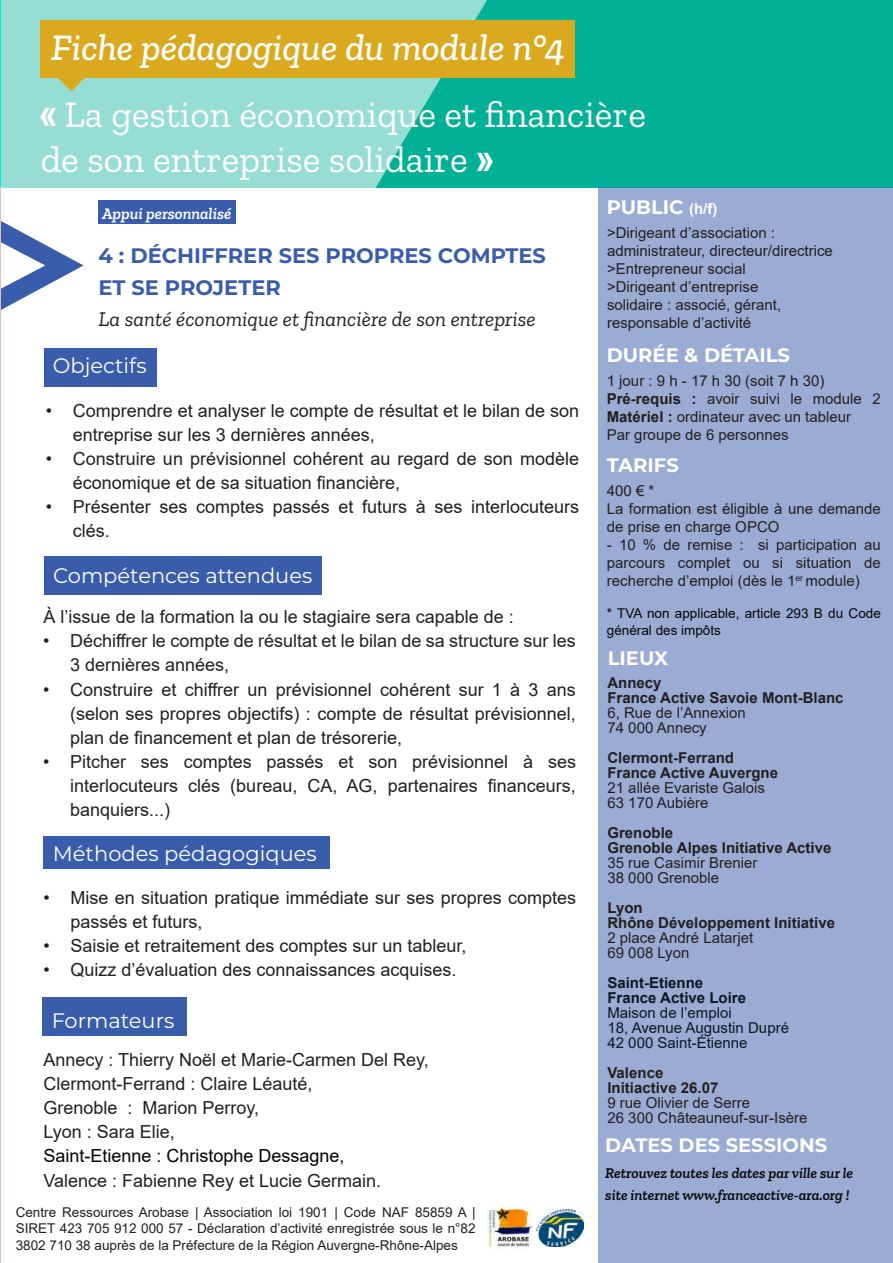
<style>
.page{position:relative;width:893px;height:1263px;background:#fff}
.page>*{position:absolute;margin:0;border:0;box-sizing:border-box;transform-origin:0 0}
.t1{font:37.5px "Zilla Slab";color:#fefaf9}
.t2{font:italic 500 37.5px "Zilla Slab";color:#fff}
.t3{font:37.5px "Zilla Slab";color:#fffefa}
.t4{font:italic 21px "Zilla Slab";color:#231f20}
.t5{font:700 21px/31.5px "Montserrat";color:#3a5dab}
.t6{font:21px "Montserrat";color:#fffefa}
.t7{font:21px "Montserrat";color:#fffefc}
.t8{font:21px "Montserrat";color:#fff}
.t9{font:21px "Montserrat";color:#fefcf9}
.t10{font:700 19.5px "Montserrat";color:#fff}
.t11{font:700 19.5px "Montserrat";color:#fffefc}
.t12{font:700 19.5px "Montserrat";color:#fefcfd}
.t13{font:18px/24px "Arial";color:#231f20}
.t14{font:18px "Arial";color:#040503}
.t15{font:italic 600 16.35px "Zilla Slab";color:#fff}
.t16{font:15px/18px "Arial";color:#231f20}
.t17{font:700 15px/15px "Arial";color:#231f20}
.t18{font:italic 600 15px/22.5px "Zilla Slab";color:#060907}
.t19{font:15px/15px "Arial";color:#061b21}
.t20{font:700 15px/15px "Arial";color:#061b21}
.t21{font:13.5px/16.2px "Arial";color:#231f20;text-align:justify}
.t22{font:13.5px/16.2px "Arial";color:#050605}
.s1{font-weight:700}
.s2{font-family:"Arial";font-size:15px}
</style>
<div class="page">
<div style="left:0;top:0;width:893px;height:187px;background:#00b195"></div>
<svg style="left:1px;top:0;width:493px;height:188px;background:#7fd7c9"></svg>
<div style="left:40px;top:20px;width:535px;height:58px;background:#dba91e"></div>
<svg style="left:47px;top:78px;width:54px;height:13px"></svg>
<div style="left:598px;top:188px;width:295px;height:1075px;background:#9aacd4"></div>
<div style="left:98px;top:201px;width:138px;height:23px;background:#3a5dab"></div>
<svg style="left:1px;top:221px;width:83px;height:89px"></svg>
<div style="left:44px;top:348px;width:112px;height:39px;background:#3a5dab"></div>
<div style="left:44px;top:556px;width:278px;height:38px;background:#3a5dab"></div>
<div style="left:43px;top:836px;width:287px;height:33px;background:#3a5dab"></div>
<img style="left:488px;top:1205px;width:44px;height:45px">
<img style="left:536px;top:1210px;width:48px;height:36px">
<div style="left:42px;top:998px;width:145px;height:38px;background:#3a5dab"></div>
<hr style="left:0;top:188px;width:1px;height:1075px;background:#e6bfb7">
<h1 class="t2" style="left:51px;top:27px;width:516px">Fiche pédagogique du module n°4</h1>
<h1 class="t1" style="left:40px;top:94px;width:608px"><span class="s1">«</span> La gestion économique et financière</h1>
<h1 class="t3" style="left:41px;top:139px;width:455px">de son entreprise solidaire <span class="s1">»</span></h1>
<p class="t15" style="left:102px;top:204px;width:131px">Appui personnalisé</p>
<p class="t5" style="left:98px;top:239px;width:449px">4 : DÉCHIFFRER SES PROPRES COMPTES<br>ET SE PROJETER</p>
<p class="t4" style="left:98px;top:308px;width:439px">La santé économique et financière de son entreprise</p>
<p class="t9" style="left:53px;top:352px;width:95px">Objectifs</p>
<p class="t13" style="left:73px;top:398px;width:508px;text-indent:-27px">• Comprendre et analyser le compte de résultat et le bilan de son entreprise sur les 3 dernières années,</p>
<p class="t13" style="left:73px;top:446px;width:508px;text-indent:-27px">• Construire un prévisionnel cohérent au regard de son modèle économique et de sa situation financière,</p>
<p class="t13" style="left:73px;top:494px;width:508px;text-indent:-27px">• Présenter ses comptes passés et futurs à ses interlocuteurs clés.</p>
<p class="t6" style="left:53px;top:561px;width:261px">Compétences attendues</p>
<p class="t13" style="left:43px;top:605px;width:472px">À l’issue de la formation la ou le stagiaire sera capable de :</p>
<p class="t13" style="left:70px;top:629px;width:507px;text-indent:-27px">• Déchiffrer le compte de résultat et le bilan de sa structure sur les<br>3 dernières années,</p>
<p class="t13" style="left:70px;top:677px;width:507px;text-align:justify;text-indent:-27px">• Construire et chiffrer un prévisionnel cohérent sur 1 à 3 ans (selon ses propres objectifs) : compte de résultat prévisionnel, plan de financement et plan de trésorerie,</p>
<p class="t13" style="left:70px;top:749px;width:507px;text-align:justify;text-indent:-27px">• Pitcher ses comptes passés et son prévisionnel à ses interlocuteurs clés (bureau, CA, AG, partenaires financeurs, banquiers...)</p>
<p class="t7" style="left:53px;top:839px;width:265px">Méthodes pédagogiques</p>
<p class="t13" style="left:70px;top:886px;width:507px;text-indent:-27px">• Mise en situation pratique immédiate sur ses propres comptes passés et futurs,</p>
<p class="t13" style="left:43px;top:934px;width:425px">• Saisie et retraitement des comptes sur un tableur,</p>
<p class="t13" style="left:43px;top:958px;width:415px">• Quizz d’évaluation des connaissances acquises.</p>
<p class="t8" style="left:52px;top:1006px;width:124px">Formateurs</p>
<p class="t13" style="left:43px;top:1048px;width:387px">Annecy : Thierry Noël et Marie-Carmen Del Rey,<br>Clermont-Ferrand : Claire Léauté,<br>Grenoble : Marion Perroy,<br>Lyon : Sara Elie,</p>
<p class="t14" style="left:43px;top:1144px;width:303px">Saint-Etienne : Christophe Dessagne,</p>
<p class="t13" style="left:43px;top:1168px;width:339px">Valence : Fabienne Rey et Lucie Germain.</p>
<p class="t21" style="left:16px;top:1204px;width:461px">Centre Ressources Arobase | Association loi 1901 | Code NAF 85859 A | SIRET 423 705 912 000 57 - Déclaration d’activité enregistrée sous le n°82<br>3802 710 38 auprès de la Préfecture de la Région Auvergne-Rhône-Alpes</p>
<p class="t10" style="left:607px;top:193px;width:112px">PUBLIC <span class="s2">(h/f)</span></p>
<p class="t16" style="left:607px;top:224px;width:227px">&gt;Dirigeant d’association : administrateur, directeur/directrice &gt;Entrepreneur social<br>&gt;Dirigeant d’entreprise<br>solidaire : associé, gérant, responsable d’activité</p>
<p class="t10" style="left:607px;top:341px;width:185px">DURÉE &amp; DÉTAILS</p>
<p class="t16" style="left:607px;top:372px;width:275px">1 jour : 9 h - 17 h 30 (soit 7 h 30)<br><span class="s1">Pré-requis :</span> avoir suivi le module 2<br><span class="s1">Matériel :</span> ordinateur avec un tableur<br>Par groupe de 6 personnes</p>
<p class="t10" style="left:607px;top:451px;width:73px">TARIFS</p>
<p class="t16" style="left:607px;top:481px;width:275px">400 € *<br>La formation est éligible à une demande de prise en charge OPCO</p>
<p class="t16" style="left:607px;top:535px;width:275px;text-align:justify">- 10 % de remise : si participation au parcours complet ou si situation de recherche d’emploi (dès le 1<sup>er</sup> module)</p>
<p class="t22" style="left:607px;top:605px;width:275px">* TVA non applicable, article 293 B du Code général des impôts</p>
<p class="t12" style="left:608px;top:644px;width:62px">LIEUX</p>
<p class="t17" style="left:607px;top:675px;width:238px">Annecy<br>France Active Savoie Mont-Blanc</p>
<p class="t16" style="left:607px;top:705px;width:140px;line-height:15px">6, Rue de l’Annexion<br>74 000 Annecy</p>
<p class="t17" style="left:607px;top:750px;width:172px">Clermont-Ferrand<br>France Active Auvergne</p>
<p class="t16" style="left:607px;top:780px;width:159px;line-height:15px">21 allée Evariste Galois<br>63 170 Aubière</p>
<p class="t17" style="left:607px;top:825px;width:225px">Grenoble<br>Grenoble Alpes Initiative Active</p>
<p class="t16" style="left:607px;top:855px;width:152px;line-height:15px">35 rue Casimir Brenier<br>38 000 Grenoble</p>
<p class="t17" style="left:607px;top:900px;width:229px">Lyon<br>Rhône Développement Initiative</p>
<p class="t16" style="left:607px;top:930px;width:147px;line-height:15px">2 place André Latarjet<br>69 008 Lyon</p>
<p class="t20" style="left:607px;top:975px;width:140px">Saint-Etienne<br>France Active Loire</p>
<p class="t19" style="left:607px;top:1005px;width:183px">Maison de l’emploi<br>18, Avenue Augustin Dupré<br>42 000 Saint-Étienne</p>
<p class="t17" style="left:607px;top:1065px;width:112px">Valence<br>Initiactive 26.07</p>
<p class="t16" style="left:607px;top:1095px;width:202px;line-height:15px">9 rue Olivier de Serre<br>26 300 Châteauneuf-sur-Isère</p>
<p class="t11" style="left:605px;top:1131px;width:223px">DATES DES SESSIONS</p>
<p class="t18" style="left:605px;top:1162px;width:249px">Retrouvez toutes les dates par ville sur le site internet www.franceactive-ara.org !</p>
</div>
